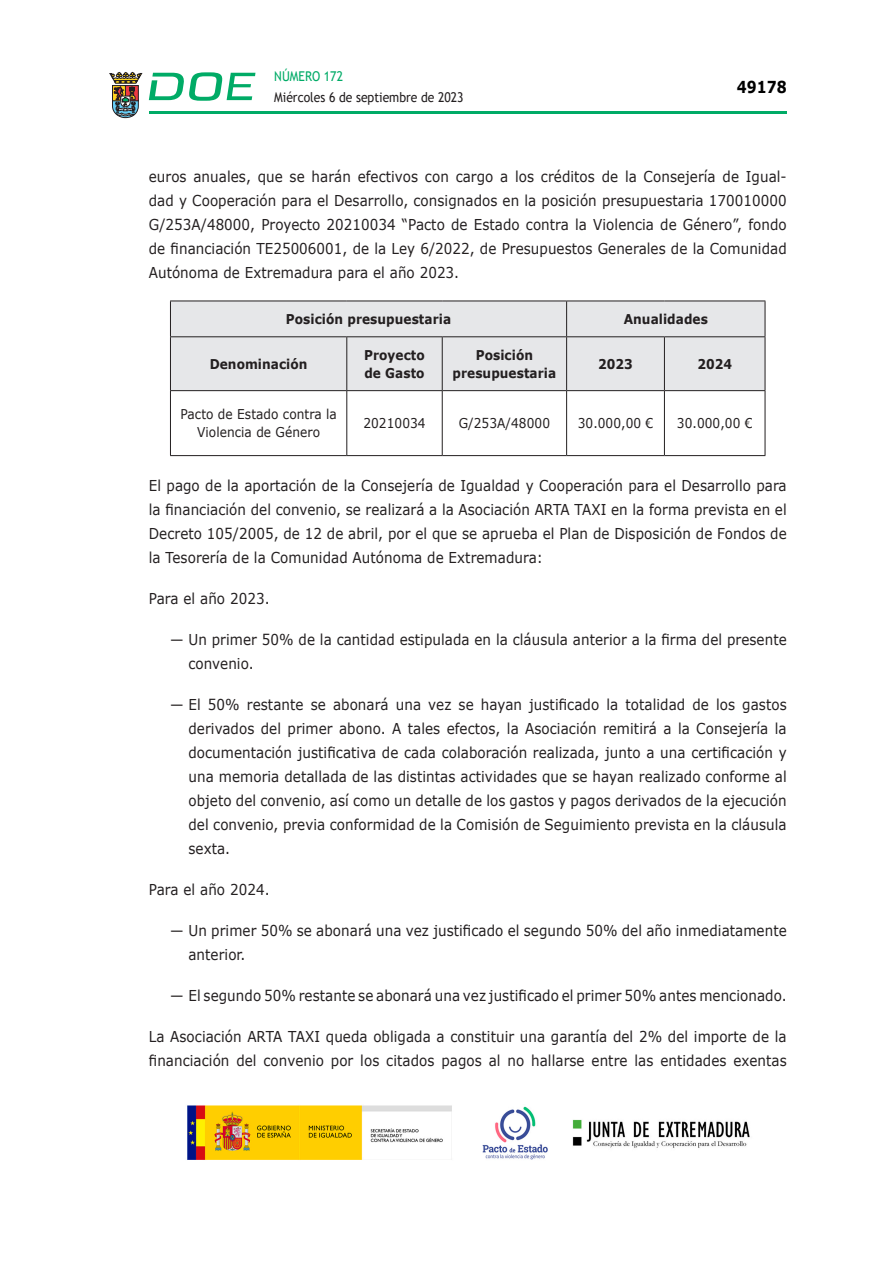
<style>
.page{position:relative;width:893px;height:1263px;background:#fff}
.page>*{position:absolute;margin:0;border:0;box-sizing:border-box;transform-origin:0 0}
.t1{font:700 16.5px "Verdana";color:#000;scale:.85 1}
.CUERPO_DE_TEXTO{font:15px/24px "Verdana";letter-spacing:.005em;color:#231f20;text-align:justify;scale:.9 1}
.CUERPO_DE_TEXTO-2{font:13.5px/18px "Verdana";letter-spacing:.005em;color:#231f20;text-align:center;scale:.9 1}
.CUERPO_DE_TEXTO-3{font:700 13.5px/18px "Verdana";letter-spacing:.005em;color:#231f20;scale:.9 1}
.TABLATITULO{font:700 13.5px "Verdana";letter-spacing:.005em;color:#231f20;scale:.9 1}
.t2{font:13.5px "Trebuchet MS";color:#231f20;scale:.9 1}
.t3{font:13.5px "Trebuchet MS";color:#00ab67;scale:.9 1}
</style>
<div class="page">
<hr style="left:149px;top:111px;width:638px;height:3px;background:#00ab66">
<svg style="left:109px;top:72px;width:33px;height:46px"></svg>
<svg style="left:149px;top:72px;width:106px;height:29px"></svg>
<div style="left:171px;top:302px;width:594px;height:88px;background:#e6e7e9"></div>
<hr style="left:170px;top:301px;width:177px;height:1px;background:#231f20">
<hr style="left:347px;top:301px;width:95px;height:1px;background:#231f20">
<hr style="left:442px;top:301px;width:125px;height:1px;background:#231f20">
<hr style="left:567px;top:301px;width:97px;height:1px;background:#231f20">
<hr style="left:664px;top:301px;width:101px;height:1px;background:#231f20">
<hr style="left:170px;top:336px;width:177px;height:1px;background:#231f20">
<hr style="left:347px;top:336px;width:95px;height:1px;background:#231f20">
<hr style="left:442px;top:336px;width:125px;height:1px;background:#231f20">
<hr style="left:567px;top:336px;width:97px;height:1px;background:#231f20">
<hr style="left:664px;top:336px;width:101px;height:1px;background:#231f20">
<hr style="left:170px;top:390px;width:177px;height:1px;background:#231f20">
<hr style="left:347px;top:390px;width:95px;height:1px;background:#231f20">
<hr style="left:442px;top:390px;width:125px;height:1px;background:#231f20">
<hr style="left:567px;top:390px;width:97px;height:1px;background:#231f20">
<hr style="left:664px;top:390px;width:101px;height:1px;background:#231f20">
<hr style="left:170px;top:455px;width:177px;height:1px;background:#231f20">
<hr style="left:347px;top:455px;width:95px;height:1px;background:#231f20">
<hr style="left:442px;top:455px;width:125px;height:1px;background:#231f20">
<hr style="left:567px;top:455px;width:97px;height:1px;background:#231f20">
<hr style="left:664px;top:455px;width:101px;height:1px;background:#231f20">
<hr style="left:170px;top:301px;width:1px;height:35px;background:#231f20">
<hr style="left:170px;top:337px;width:1px;height:53px;background:#231f20">
<hr style="left:170px;top:391px;width:1px;height:64px;background:#231f20">
<hr style="left:566px;top:301px;width:1px;height:35px;background:#231f20">
<hr style="left:765px;top:301px;width:1px;height:35px;background:#231f20">
<hr style="left:346px;top:337px;width:1px;height:53px;background:#231f20">
<hr style="left:442px;top:337px;width:1px;height:53px;background:#231f20">
<hr style="left:566px;top:337px;width:1px;height:53px;background:#231f20">
<hr style="left:664px;top:337px;width:1px;height:53px;background:#231f20">
<hr style="left:765px;top:337px;width:1px;height:53px;background:#231f20">
<hr style="left:346px;top:391px;width:1px;height:64px;background:#231f20">
<hr style="left:442px;top:391px;width:1px;height:64px;background:#231f20">
<hr style="left:566px;top:391px;width:1px;height:64px;background:#231f20">
<hr style="left:664px;top:391px;width:1px;height:64px;background:#231f20">
<hr style="left:765px;top:391px;width:1px;height:64px;background:#231f20">
<img style="left:187px;top:1105px;width:563px;height:55px">
<p class="t3" style="left:274px;top:67px;width:78px">NÚMERO 172</p>
<p class="t2" style="left:274px;top:88px;width:212px">Miércoles 6 de septiembre de 2023</p>
<p class="t1" style="left:737px;top:75px;width:60px">49178</p>
<p class="CUERPO_DE_TEXTO" style="left:149px;top:164px;width:710px">euros anuales, que se harán efectivos con cargo a los créditos de la Consejería de Igual&shy;dad y Cooperación para el Desarrollo, consignados en la posición presupuestaria 170010000<br>G/253A/48000, Proyecto 20210034 “Pacto de Estado contra la Violencia de Género”, fondo de financiación TE25006001, de la Ley 6/2022, de Presupuestos Generales de la Comunidad Autónoma de Extremadura para el año 2023.</p>
<p class="TABLATITULO" style="left:286px;top:310px;width:185px">Posición presupuestaria</p>
<p class="TABLATITULO" style="left:624px;top:310px;width:95px">Anualidades</p>
<p class="CUERPO_DE_TEXTO-3" style="left:210px;top:355px;width:110px">Denominación</p>
<p class="CUERPO_DE_TEXTO-3" style="left:364px;top:346px;width:69px">Proyecto de Gasto</p>
<p class="CUERPO_DE_TEXTO-3" style="left:453px;top:346px;width:117px;text-align:center">Posición presupuestaria</p>
<p class="CUERPO_DE_TEXTO-3" style="left:598px;top:355px;width:40px">2023</p>
<p class="CUERPO_DE_TEXTO-3" style="left:697px;top:355px;width:40px">2024</p>
<p class="CUERPO_DE_TEXTO-2" style="left:180px;top:405px;width:175px">Pacto de Estado contra la<br>Violencia de Género</p>
<p class="CUERPO_DE_TEXTO-2" style="left:363px;top:414px;width:71px">20210034</p>
<p class="CUERPO_DE_TEXTO-2" style="left:459px;top:414px;width:103px">G/253A/48000</p>
<p class="CUERPO_DE_TEXTO-2" style="left:578px;top:414px;width:85px">30.000,00 €</p>
<p class="CUERPO_DE_TEXTO-2" style="left:677px;top:414px;width:85px">30.000,00 €</p>
<p class="CUERPO_DE_TEXTO" style="left:149px;top:473px;width:710px">El pago de la aportación de la Consejería de Igualdad y Cooperación para el Desarrollo para la financiación del convenio, se realizará a la Asociación ARTA TAXI en la forma prevista en el Decreto 105/2005, de 12 de abril, por el que se aprueba el Plan de Disposición de Fondos de la Tesorería de la Comunidad Autónoma de Extremadura:</p>
<p class="CUERPO_DE_TEXTO" style="left:149px;top:586px;width:136px">Para el año 2023.</p>
<p class="CUERPO_DE_TEXTO" style="left:188px;top:627px;width:666px;text-indent:-18px">— Un primer 50% de la cantidad estipulada en la cláusula anterior a la firma del presente convenio.</p>
<p class="CUERPO_DE_TEXTO" style="left:188px;top:692px;width:666px;text-indent:-18px">— El 50% restante se abonará una vez se hayan justificado la totalidad de los gastos derivados del primer abono. A tales efectos, la Asociación remitirá a la Consejería la documentación justificativa de cada colaboración realizada, junto a una certificación y una memoria detallada de las distintas actividades que se hayan realizado conforme al objeto del convenio, así como un detalle de los gastos y pagos derivados de la ejecución del convenio, previa conformidad de la Comisión de Seguimiento prevista en la cláusula sexta.</p>
<p class="CUERPO_DE_TEXTO" style="left:149px;top:877px;width:136px">Para el año 2024.</p>
<p class="CUERPO_DE_TEXTO" style="left:188px;top:918px;width:666px;text-indent:-18px">— Un primer 50% se abonará una vez justificado el segundo 50% del año inmediatamente anterior.</p>
<p class="CUERPO_DE_TEXTO" style="left:170px;top:983px;width:687px">— El segundo 50% restante se abonará una vez justificado el primer 50% antes mencionado.</p>
<p class="CUERPO_DE_TEXTO" style="left:149px;top:1024px;width:710px">La Asociación ARTA TAXI queda obligada a constituir una garantía del 2% del importe de la financiación del convenio por los citados pagos al no hallarse entre las entidades exentas</p>
</div>
